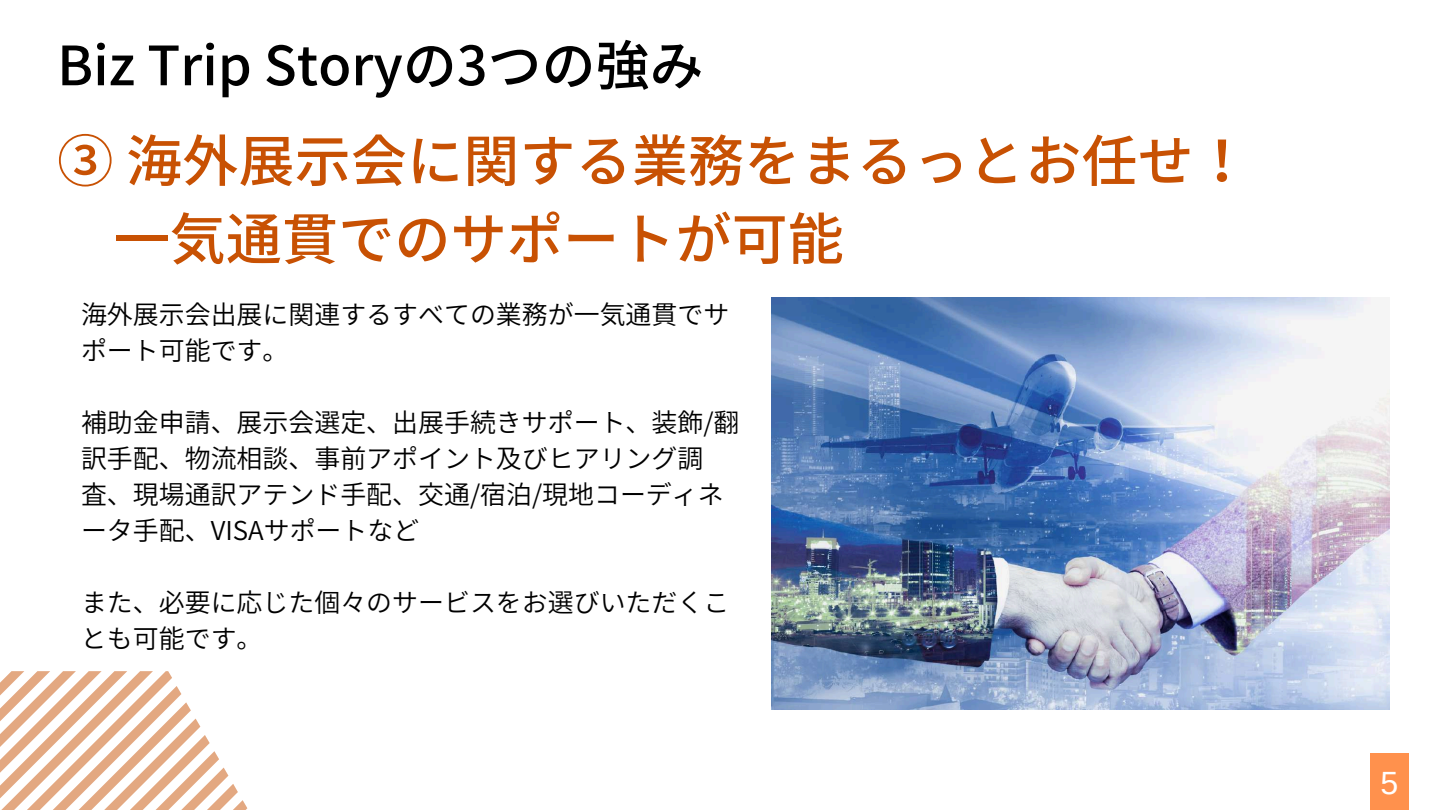
<style>
.page{position:relative;width:1440px;height:810px;background:#fff}
.page>*{position:absolute;margin:0;border:0;box-sizing:border-box;transform-origin:0 0}
.t1{font:500 56.2px/78px "Noto Sans JP";color:#c85103}
.t2{font:500 54px "Noto Sans JP";color:#000}
.t3{font:32.2px "Arimo";color:#fff}
.t4{font:600 25.9px/36px "Noto Sans JP";color:#000}
</style>
<div class="page">
<svg style="left:0;top:671px;width:248px;height:139px"></svg>
<div style="left:1370px;top:753px;width:39px;height:57px;background:#ff914d"></div>
<img style="left:772px;top:298px;width:618px;height:412px">
<h2 class="t2" style="left:57px;top:23px;width:648px">Biz Trip Storyの3つの強み</h2>
<h1 class="t1" style="left:113px;top:119px;width:1138px;text-indent:-56px">③ 海外展示会に関する業務をまるっとお任せ！一気通貫でのサポートが可能</h1>
<p class="t4" style="left:81px;top:296px;width:650px">海外展示会出展に関連するすべての業務が一気通貫でサポート可能です。</p>
<p class="t4" style="left:81px;top:404px;width:660px">補助金申請、展示会選定、出展手続きサポート、装飾/翻訳手配、物流相談、事前アポイント及びヒアリング調<br>査、現場通訳アテンド手配、交通/宿泊/現地コーディネータ手配、VISAサポートなど</p>
<p class="t4" style="left:81px;top:584px;width:650px">また、必要に応じた個々のサービスをお選びいただくことも可能です。</p>
<p class="t3" style="left:1381px;top:765px;width:19px">5</p>
</div>
